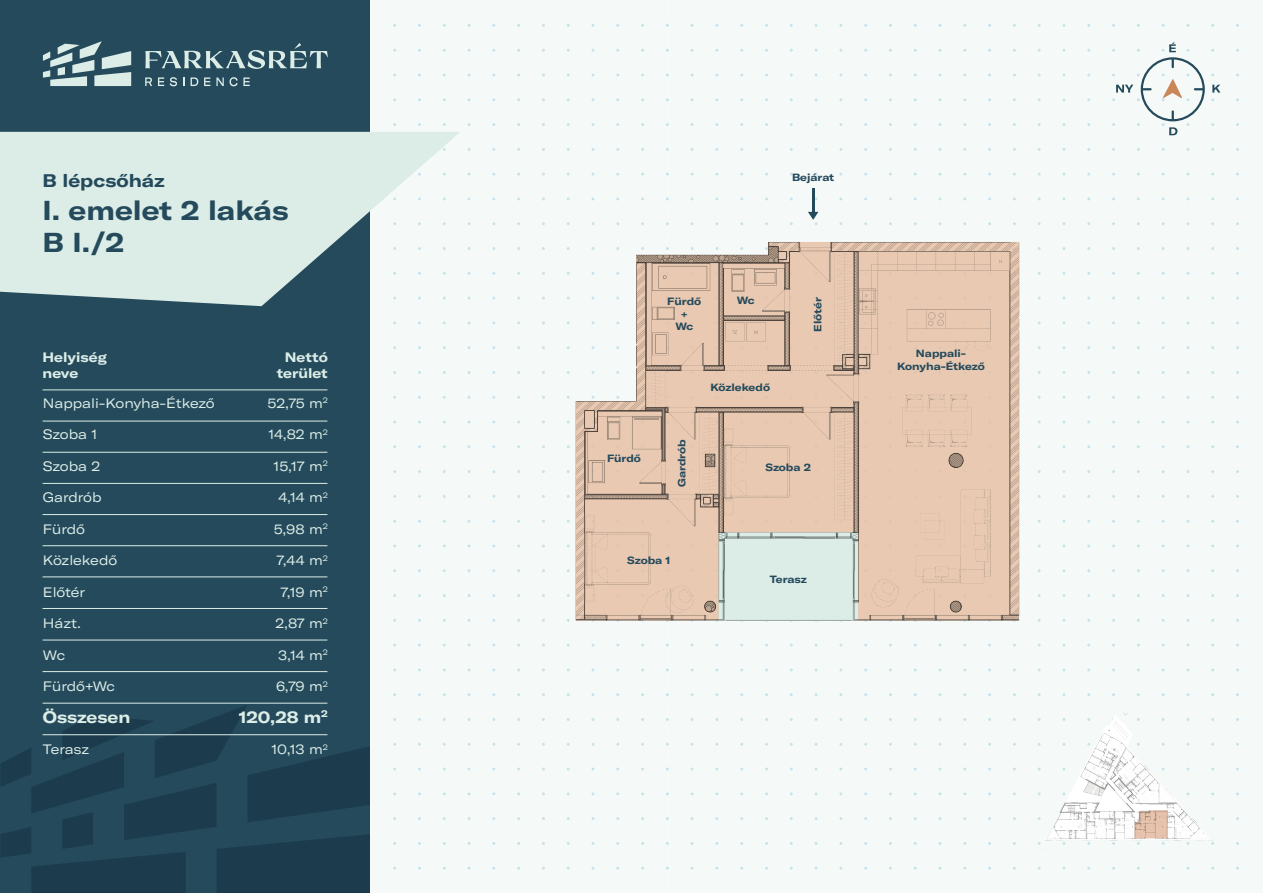
<style>
.page{position:relative;width:1263px;height:893px;background:#fff}
.page>*{position:absolute;margin:0;border:0;box-sizing:border-box;transform-origin:0 0}
.t1{font:700 expanded 27px/32.4px "GT America";color:#244a5c}
.t2{font:700 expanded 18px "GT America";color:#244a5c}
.t3{font:700 expanded 16.5px "GT America";color:#dcede7}
.t4{font:expanded 13.5px "GT America";color:#dcede7}
.t5{font:700 expanded 13.5px/16.2px "GT America";color:#dcede7}
.t6{font:700 expanded 10.35px/12.5px "GT America";color:#244a5c;text-align:center}
</style>
<div class="page">
<div style="left:0;top:0;width:370px;height:893px;background:#244a5c"></div>
<svg style="left:1px;top:705px;width:369px;height:188px"></svg>
<svg style="left:145px;top:43px;width:183px;height:26px"></svg>
<svg style="left:43px;top:41px;width:88px;height:45px"></svg>
<svg style="left:158px;top:77px;width:6px;height:9px"></svg>
<svg style="left:170px;top:77px;width:7px;height:9px"></svg>
<svg style="left:191px;top:77px;width:7px;height:9px"></svg>
<svg style="left:204px;top:77px;width:6px;height:9px"></svg>
<svg style="left:216px;top:77px;width:34px;height:9px"></svg>
<svg style="left:145px;top:77px;width:7px;height:9px"></svg>
<div style="left:393px;top:297px;width:846px;height:299px;background:#f5faf8"></div>
<div style="left:667px;top:621px;width:298px;height:249px;background:#f5faf8"></div>
<svg style="left:1211px;top:85px;width:9px;height:16px"></svg>
<svg style="left:1112px;top:43px;width:93px;height:92px"></svg>
<hr style="left:43px;top:389px;width:284px;height:1px;background:#dcede7">
<hr style="left:43px;top:421px;width:284px;height:1px;background:#dcede7">
<hr style="left:43px;top:452px;width:284px;height:1px;background:#dcede7">
<hr style="left:43px;top:483px;width:284px;height:1px;background:#dcede7">
<hr style="left:43px;top:514px;width:284px;height:1px;background:#dcede7">
<hr style="left:43px;top:545px;width:284px;height:1px;background:#dcede7">
<hr style="left:43px;top:576px;width:284px;height:1px;background:#dcede7">
<hr style="left:43px;top:608px;width:284px;height:1px;background:#dcede7">
<hr style="left:43px;top:640px;width:284px;height:1px;background:#dcede7">
<hr style="left:43px;top:671px;width:284px;height:1px;background:#dcede7">
<hr style="left:43px;top:703px;width:284px;height:1px;background:#dcede7">
<hr style="left:43px;top:734px;width:284px;height:1px;background:#dcede7">
<svg style="left:0;top:132px;width:460px;height:174px;fill:#dcede7"></svg>
<img style="left:1038px;top:711px;width:178px;height:138px">
<svg style="left:1134px;top:810px;width:33px;height:35px"></svg>
<svg style="left:576px;top:242px;width:443px;height:379px;background:#dec3ad"></svg>
<div style="left:719px;top:532px;width:139px;height:89px;background:#dcede7"></div>
<svg style="left:808px;top:212px;width:10px;height:13px"></svg>
<hr style="left:812px;top:188px;width:2px;height:25px;background:#244a5c">
<h2 class="t2" style="left:43px;top:170px;width:124px">B lépcsőház</h2>
<h1 class="t1" style="left:43px;top:194px;width:248px">I. emelet 2 lakás<br>B I./2</h1>
<p class="t5" style="left:43px;top:349px;width:66px">Helyiség neve</p>
<p class="t5" style="left:277px;top:349px;width:53px;text-align:right">Nettó terület</p>
<p class="t4" style="left:43px;top:395px;width:173px">Nappali-Konyha-Étkező</p>
<p class="t4" style="left:267px;top:395px;width:62px">52,75 m<sup>2</sup></p>
<p class="t4" style="left:43px;top:427px;width:56px">Szoba 1</p>
<p class="t4" style="left:268px;top:427px;width:61px">14,82 m<sup>2</sup></p>
<p class="t4" style="left:43px;top:458px;width:59px">Szoba 2</p>
<p class="t4" style="left:273px;top:458px;width:56px">15,17 m<sup>2</sup></p>
<p class="t4" style="left:43px;top:490px;width:60px">Gardrób</p>
<p class="t4" style="left:278px;top:490px;width:51px">4,14 m<sup>2</sup></p>
<p class="t4" style="left:43px;top:521px;width:44px">Fürdő</p>
<p class="t4" style="left:274px;top:521px;width:56px">5,98 m<sup>2</sup></p>
<p class="t4" style="left:43px;top:553px;width:76px">Közlekedő</p>
<p class="t4" style="left:277px;top:553px;width:53px">7,44 m<sup>2</sup></p>
<p class="t4" style="left:43px;top:584px;width:44px">Előtér</p>
<p class="t4" style="left:280px;top:584px;width:49px">7,19 m<sup>2</sup></p>
<p class="t4" style="left:43px;top:616px;width:40px">Házt.</p>
<p class="t4" style="left:275px;top:616px;width:54px">2,87 m<sup>2</sup></p>
<p class="t4" style="left:43px;top:647px;width:24px">Wc</p>
<p class="t4" style="left:278px;top:647px;width:51px">3,14 m<sup>2</sup></p>
<p class="t4" style="left:43px;top:679px;width:74px">Fürdő+Wc</p>
<p class="t4" style="left:276px;top:679px;width:53px">6,79 m<sup>2</sup></p>
<p class="t3" style="left:43px;top:707px;width:89px">Összesen</p>
<p class="t3" style="left:239px;top:707px;width:91px">120,28 m<sup>2</sup></p>
<p class="t4" style="left:43px;top:742px;width:48px">Terasz</p>
<p class="t4" style="left:271px;top:742px;width:58px">10,13 m<sup>2</sup></p>
<p class="t6" style="left:792px;top:171px;width:44px">Bejárat</p>
<p class="t6" style="left:607px;top:452px;width:35px">Fürdő</p>
<p class="t6" style="left:667px;top:295px;width:35px">Fürdő +<br>Wc</p>
<p class="t6" style="left:737px;top:294px;width:19px">Wc</p>
<p class="t6" style="left:710px;top:381px;width:61px">Közlekedő</p>
<p class="t6" style="left:811px;top:332px;width:36px;rotate:-90deg">Előtér</p>
<p class="t6" style="left:675px;top:487px;width:49px;rotate:-90deg">Gardrób</p>
<p class="t6" style="left:765px;top:461px;width:47px">Szoba 2</p>
<p class="t6" style="left:627px;top:554px;width:45px">Szoba 1</p>
<p class="t6" style="left:770px;top:573px;width:39px">Terasz</p>
<p class="t6" style="left:897px;top:347px;width:89px">Nappali-<br>Konyha-Étkező</p>
</div>
